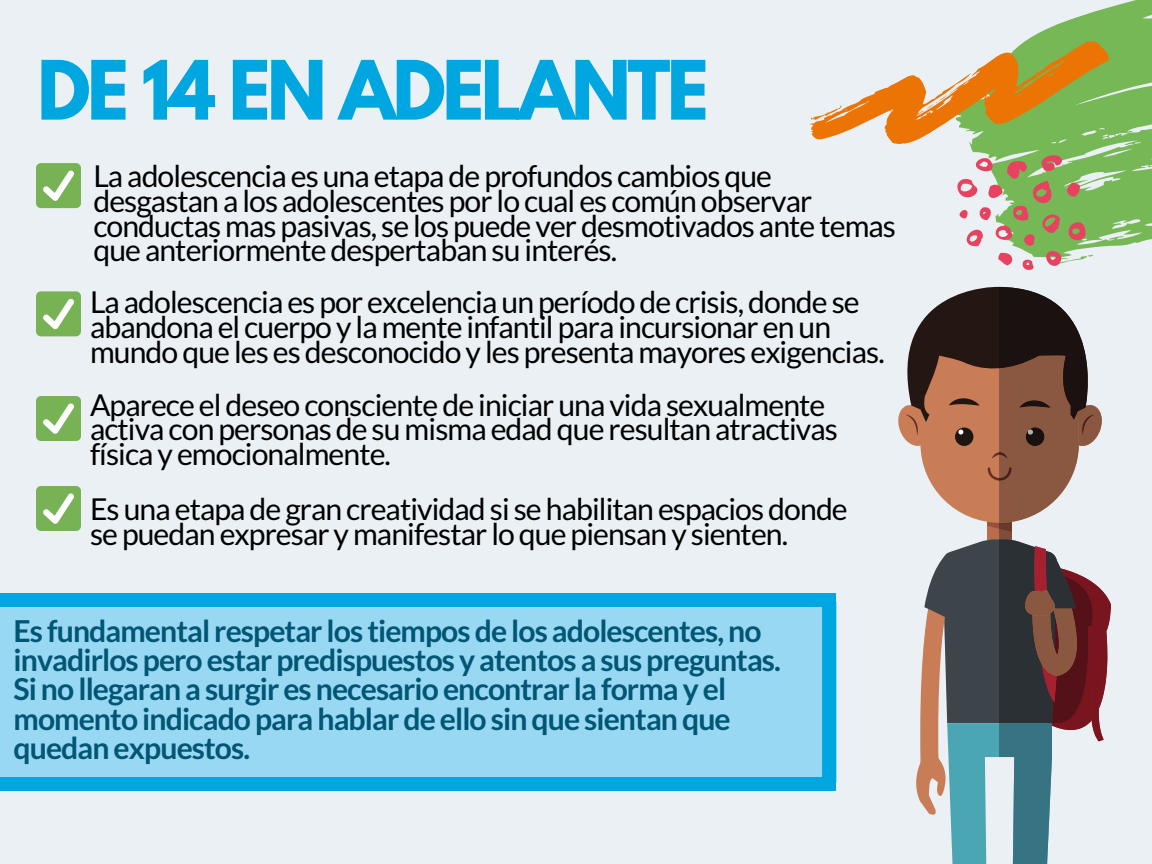
<style>
.page{position:relative;width:1152px;height:864px;background:#eaf0f4}
.page>*{position:absolute;margin:0;border:0;box-sizing:border-box;transform-origin:0 0}
.t1{font:700 72.45px "League Spartan";letter-spacing:-.05em;color:#00a6e0}
.t2{font:30.15px/24.8px "Lato";letter-spacing:-.03em;color:#000}
.t3{font:700 30.15px/29.2px "Lato";letter-spacing:-.03em;color:#005674}
</style>
<div class="page">
<svg style="left:1058px;top:0;width:94px;height:247px;fill:#76b856"></svg>
<svg style="left:809px;top:24px;width:310px;height:149px"></svg>
<svg style="left:925px;top:95px;width:23px;height:14px"></svg>
<svg style="left:957px;top:155px;width:138px;height:115px"></svg>
<div style="left:36px;top:163px;width:45px;height:45px;background:#77b255;border-radius:5px"></div>
<svg style="left:43px;top:170px;width:31px;height:31px"></svg>
<div style="left:36px;top:291px;width:45px;height:45px;background:#77b255;border-radius:5px"></div>
<svg style="left:43px;top:298px;width:31px;height:31px"></svg>
<div style="left:36px;top:396px;width:45px;height:45px;background:#77b255;border-radius:5px"></div>
<svg style="left:43px;top:403px;width:31px;height:31px"></svg>
<div style="left:0;top:602px;width:837px;height:180px;background:#99d8f3"></div>
<div style="left:822px;top:777px;width:14px;height:14px;background:#00a6e0"></div>
<div style="left:822px;top:606px;width:14px;height:172px;background:#00a6e0"></div>
<div style="left:0;top:777px;width:823px;height:14px;background:#00a6e0"></div>
<div style="left:822px;top:593px;width:14px;height:14px;background:#00a6e0"></div>
<div style="left:0;top:593px;width:823px;height:14px;background:#00a6e0"></div>
<svg style="left:898px;top:286px;width:213px;height:578px"></svg>
<div style="left:36px;top:486px;width:45px;height:45px;background:#77b255;border-radius:5px"></div>
<svg style="left:43px;top:493px;width:31px;height:31px"></svg>
<h1 class="t1" style="left:37px;top:54px;width:673px">DE 14 EN ADELANTE</h1>
<p class="t2" style="left:93px;top:163px;width:804px">La adolescencia es una etapa de profundos cambios que desgastan a los adolescentes por lo cual es común observar conductas mas pasivas, se los puede ver desmotivados ante temas que anteriormente despertaban su interés.</p>
<p class="t2" style="left:90px;top:289px;width:796px">La adolescencia es por excelencia un período de crisis, donde se abandona el cuerpo y la mente infantil para incursionar en un mundo que les es desconocido y les presenta mayores exigencias.</p>
<p class="t2" style="left:90px;top:392px;width:749px">Aparece el deseo consciente de iniciar una vida sexualmente activa con personas de su misma edad que resultan atractivas física y emocionalmente.</p>
<p class="t2" style="left:90px;top:496px;width:759px">Es una etapa de gran creatividad si se habilitan espacios donde se puedan expresar y manifestar lo que piensan y sienten.</p>
<p class="t3" style="left:14px;top:616px;width:769px">Es fundamental respetar los tiempos de los adolescentes, no invadirlos pero estar predispuestos y atentos a sus preguntas.<br>Si no llegaran a surgir es necesario encontrar la forma y el momento indicado para hablar de ello sin que sientan que quedan expuestos.</p>
</div>
